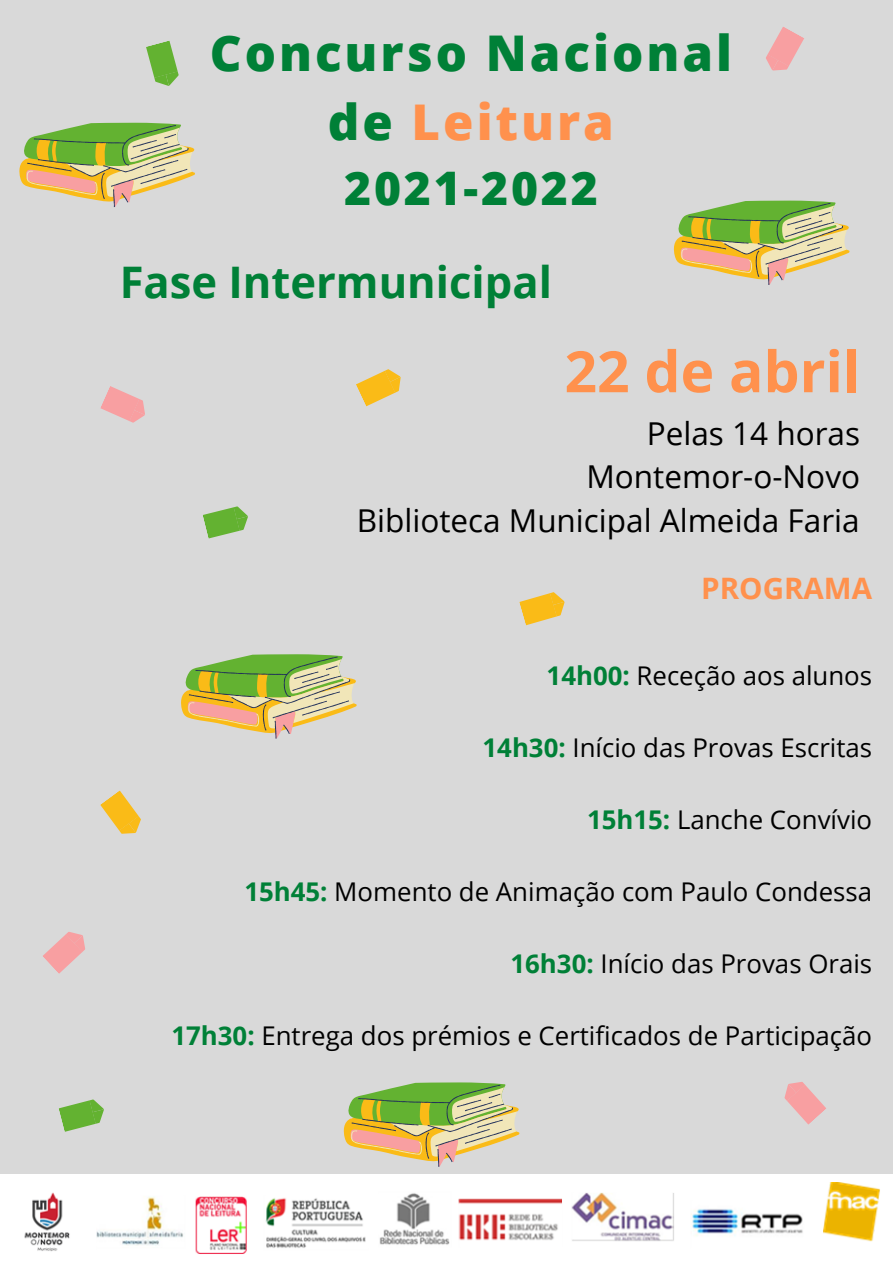
<style>
.page{position:relative;width:893px;height:1263px;background:#d9d9d9}
.page>*{position:absolute;margin:0;border:0;box-sizing:border-box;transform-origin:0 0}
.t1{font:700 57px "Open Sans";color:#ff914d}
.t2{font:800 49.28px/68.6px "Open Sans";letter-spacing:.06em;color:#008037;text-align:center}
.t3{font:800 46.28px "Open Sans";letter-spacing:.06em;color:#008037}
.t4{font:700 43.5px "Open Sans";color:#008037}
.t5{font:31.5px "Open Sans";color:#000}
.t6{font:700 29.55px "Open Sans";color:#ff914d}
.t7{font:25.8px "Open Sans";color:#000}
.s1{color:#ff914d}
.s2{font-weight:700;color:#008037}
</style>
<div class="page">
<svg style="left:146px;top:40px;width:33px;height:46px"></svg>
<svg style="left:766px;top:27px;width:38px;height:44px"></svg>
<svg style="left:100px;top:790px;width:41px;height:44px"></svg>
<svg style="left:519px;top:592px;width:46px;height:33px"></svg>
<svg style="left:19px;top:123px;width:176px;height:84px"></svg>
<svg style="left:674px;top:201px;width:175px;height:84px"></svg>
<svg style="left:43px;top:932px;width:42px;height:42px"></svg>
<div style="left:0;top:1174px;width:893px;height:89px;background:#fff"></div>
<img style="left:24px;top:1183px;width:856px;height:71px">
<svg style="left:344px;top:1082px;width:175px;height:85px"></svg>
<svg style="left:356px;top:369px;width:45px;height:37px"></svg>
<svg style="left:203px;top:506px;width:45px;height:32px"></svg>
<svg style="left:784px;top:1082px;width:42px;height:43px"></svg>
<svg style="left:100px;top:386px;width:45px;height:37px"></svg>
<svg style="left:181px;top:654px;width:176px;height:84px"></svg>
<svg style="left:59px;top:1099px;width:45px;height:33px"></svg>
<p class="t2" style="left:210px;top:18px;width:523px">Concurso Nacional de <span class="s1">Leitura</span></p>
<p class="t3" style="left:344px;top:156px;width:255px">2021-2022</p>
<p class="t4" style="left:120px;top:252px;width:434px">Fase Intermunicipal</p>
<p class="t1" style="left:564px;top:331px;width:297px">22 de abril</p>
<p class="t5" style="left:647px;top:411px;width:215px">Pelas 14 horas</p>
<p class="t5" style="left:586px;top:455px;width:275px">Montemor-o-Novo</p>
<p class="t5" style="left:357px;top:499px;width:504px">Biblioteca Municipal Almeida Faria</p>
<p class="t6" style="left:701px;top:568px;width:172px">PROGRAMA</p>
<p class="t7" style="left:546px;top:657px;width:327px"><span class="s2">14h00:</span> Receção aos alunos</p>
<p class="t7" style="left:482px;top:729px;width:391px"><span class="s2">14h30:</span> Início das Provas Escritas</p>
<p class="t7" style="left:587px;top:801px;width:287px"><span class="s2">15h15:</span> Lanche Convívio</p>
<p class="t7" style="left:244px;top:873px;width:629px"><span class="s2">15h45:</span> Momento de Animação com Paulo Condessa</p>
<p class="t7" style="left:510px;top:945px;width:363px"><span class="s2">16h30:</span> Início das Provas Orais</p>
<p class="t7" style="left:171px;top:1017px;width:702px"><span class="s2">17h30:</span> Entrega dos prémios e Certificados de Participação</p>
</div>
